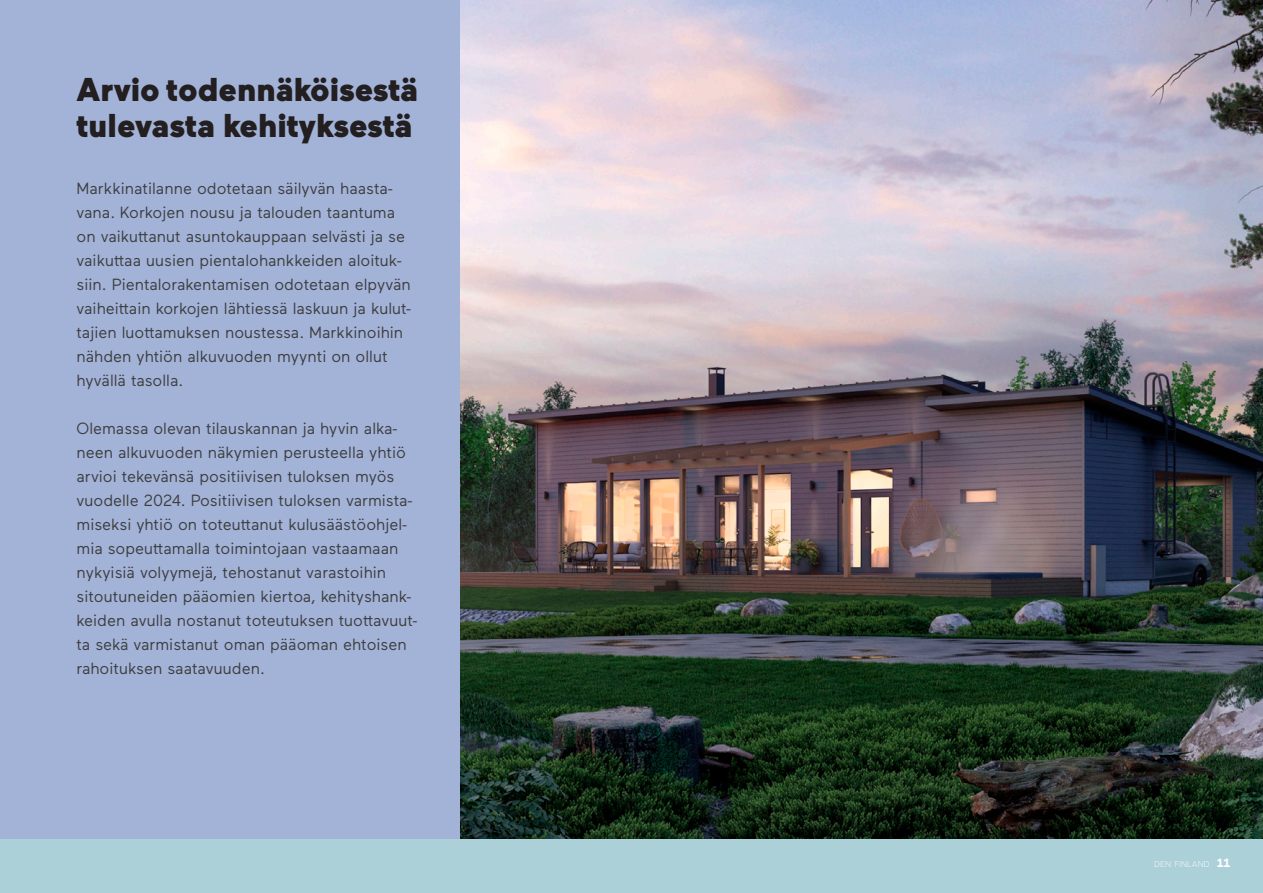
<style>
.page{position:relative;width:1263px;height:893px;background:#fff}
.page>*{position:absolute;margin:0;border:0;box-sizing:border-box;transform-origin:0 0}
.Otsikko{font:900 33px/36px "Maax";color:#231f20}
.Leipis{font:16.2px/24px "Maax";color:#3e3e3f}
.t1{font:300 8.4px "Maax";color:#fff}
.s1{font-weight:700;font-size:12px}
</style>
<div class="page">
<div style="left:0;top:0;width:1263px;height:839px;background:#a3b3d8"></div>
<img style="left:461px;top:0;width:802px;height:839px">
<div style="left:0;top:839px;width:1263px;height:54px;background:#acd0d7"></div>
<p class="Otsikko" style="left:77px;top:70px;width:343px">Arvio todennäköisestä tulevasta kehityksestä</p>
<p class="Leipis" style="left:77px;top:175px;width:336px">Markkinatilanne odotetaan säilyvän haasta&shy;vana. Korkojen nousu ja talouden taantuma on vaikuttanut asuntokauppaan selvästi ja se vaikuttaa uusien pientalohankkeiden aloituk&shy;siin. Pientalorakentamisen odotetaan elpyvän vaiheittain korkojen lähtiessä laskuun ja kulut&shy;tajien luottamuksen noustessa. Markkinoihin nähden yhtiön alkuvuoden myynti on ollut hyvällä tasolla.</p>
<p class="Leipis" style="left:77px;top:415px;width:342px">Olemassa olevan tilauskannan ja hyvin alka&shy;neen alkuvuoden näkymien perusteella yhtiö arvioi tekevänsä positiivisen tuloksen myös vuodelle 2024. Positiivisen tuloksen varmista&shy;miseksi yhtiö on toteuttanut kulusäästöohjel&shy;mia sopeuttamalla toimintojaan vastaamaan nykyisiä volyymejä, tehostanut varastoihin sitoutuneiden pääomien kiertoa, kehityshank&shy;keiden avulla nostanut toteutuksen tuottavuut&shy;ta sekä varmistanut oman pääoman ehtoisen rahoituksen saatavuuden.</p>
<p class="t1" style="left:1154px;top:859px;width:78px">DEN FINLAND <span class="s1">11</span></p>
</div>
